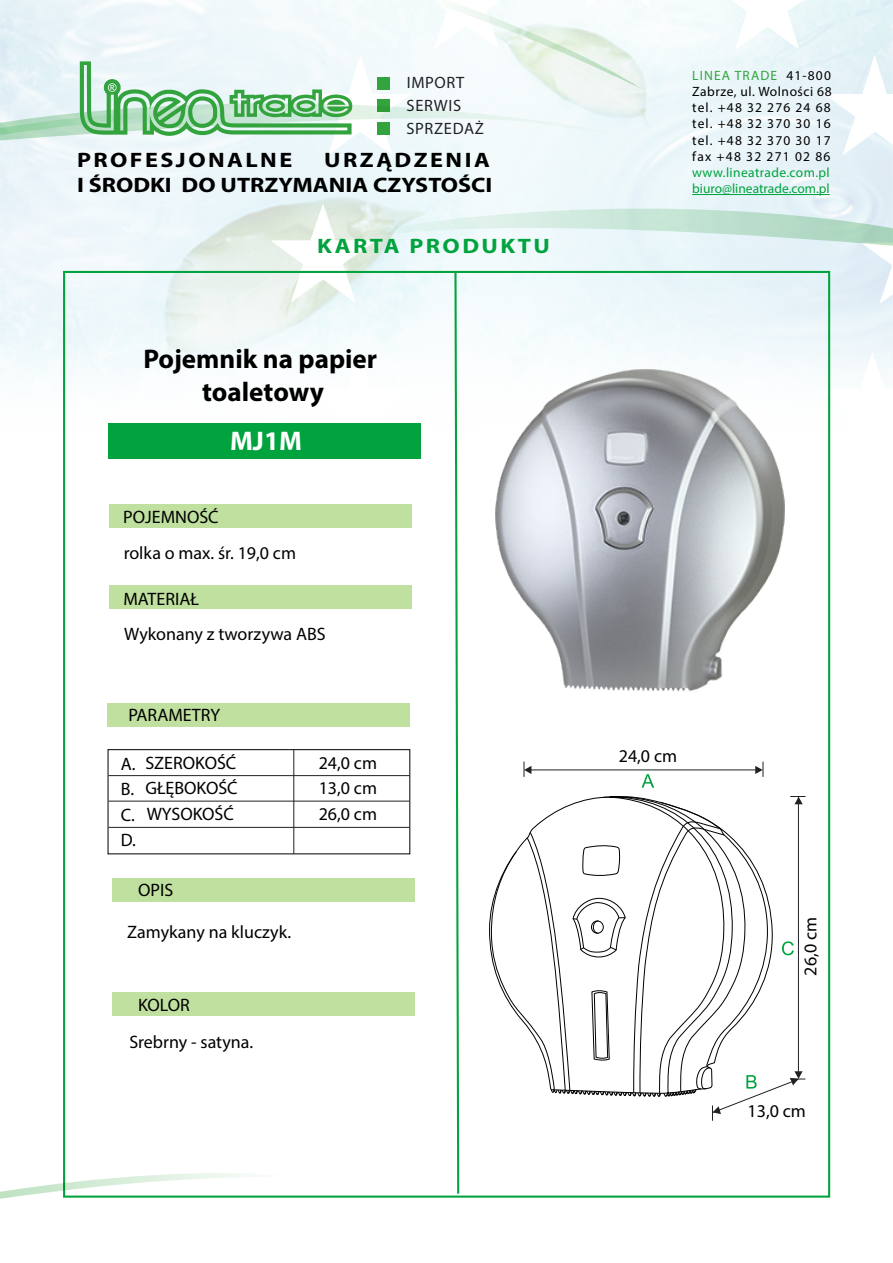
<style>
.page{position:relative;width:893px;height:1263px;background:#fff}
.page>*{position:absolute;margin:0;border:0;box-sizing:border-box;transform-origin:0 0}
.t1{font:700 27px/32.5px "Myriad Pro";color:#000;text-align:center}
.t2{font:700 27px "Myriad Pro";color:#fff}
.t3{font:700 21px/25.2px "Myriad Pro";letter-spacing:.005em;color:#000;text-align:right;scale:1.15 1}
.t4{font:700 21px "Myriad Pro";letter-spacing:.1em;color:#000;scale:1.15 1}
.t5{font:700 21px "Myriad Pro";letter-spacing:.1em;color:#00a33d;scale:1.15 1}
.t6{font:18px/25.5px "Myriad Pro";color:#000;text-align:justify}
.t7{font:16.5px/22.8px "Myriad Pro";letter-spacing:.04em;color:#212125}
.t8{font:13.5px/16.2px "Myriad Pro";letter-spacing:.085em;color:#000;text-align:justify}
.t9{font:13.5px/16.2px "Myriad Pro";color:#00a33d}
.s1{color:#33a33d}
</style>
<div class="page">
<img style="left:0;top:140px;width:271px;height:284px">
<svg style="left:271px;top:0;width:622px;height:597px"></svg>
<svg style="left:453px;top:270px;width:7px;height:926px"></svg>
<div style="left:109px;top:505px;width:303px;height:23px;background:#bfe09e"></div>
<div style="left:109px;top:586px;width:303px;height:23px;background:#bfe09e"></div>
<div style="left:108px;top:703px;width:302px;height:23px;background:#bfe09e"></div>
<div style="left:112px;top:878px;width:302px;height:23px;background:#bfe09e"></div>
<div style="left:108px;top:424px;width:313px;height:35px;background:#00a33d"></div>
<img style="left:495px;top:370px;width:289px;height:322px">
<hr style="left:529px;top:770px;width:232px;height:1px;background:#212125">
<svg style="left:524px;top:762px;width:7px;height:15px"></svg>
<svg style="left:755px;top:762px;width:9px;height:15px"></svg>
<svg style="left:642px;top:774px;width:12px;height:14px"></svg>
<svg style="left:491px;top:796px;width:314px;height:325px"></svg>
<div style="left:108px;top:749px;width:302px;height:105px;border:1px solid #000"></div>
<hr style="left:294px;top:749px;width:1px;height:105px;background:#212125">
<hr style="left:108px;top:775px;width:302px;height:1px;background:#212125">
<hr style="left:108px;top:801px;width:302px;height:1px;background:#212125">
<hr style="left:108px;top:827px;width:302px;height:1px;background:#212125">
<div style="left:112px;top:993px;width:302px;height:23px;background:#bfe09e"></div>
<svg style="left:324px;top:209px;width:569px;height:37px;background:#d8ece6"></svg>
<svg style="left:0;top:1173px;width:292px;height:26px"></svg>
<svg style="left:0;top:0;width:642px;height:140px"></svg>
<hr style="left:692px;top:194px;width:138px;height:1px;background:#00a33d">
<p class="t7" style="left:406px;top:71px;width:79px">IMPORT<br>SERWIS<br>SPRZEDAŻ</p>
<p class="t4" style="left:77px;top:146px;width:189px">PROFESJONALNE</p>
<p class="t3" style="left:77px;top:147px;width:363px">URZĄDZENIA<br>I ŚRODKI DO UTRZYMANIA CZYSTOŚCI</p>
<p class="t5" style="left:317px;top:232px;width:204px">KARTA PRODUKTU</p>
<h1 class="t1" style="left:143px;top:342px;width:235px">Pojemnik na papier toaletowy</h1>
<h1 class="t2" style="left:230px;top:423px;width:73px">MJ1M</h1>
<p class="t6" style="left:123px;top:504px;width:97px">POJEMNOŚĆ</p>
<p class="t6" style="left:124px;top:539px;width:174px">rolka o max. śr. 19,0 cm</p>
<p class="t6" style="left:124px;top:586px;width:77px">MATERIAŁ</p>
<p class="t6" style="left:124px;top:621px;width:203px">Wykonany z tworzywa ABS</p>
<p class="t6" style="left:129px;top:702px;width:93px">PARAMETRY</p>
<p class="t6" style="left:145px;top:750px;width:94px">SZEROKOŚĆ GŁĘBOKOŚĆ WYSOKOŚĆ</p>
<p class="t6" style="left:121px;top:751px;width:17px">A.<br>B.<br>C.<br>D.</p>
<p class="t6" style="left:319px;top:749px;width:60px">24,0 cm 13,0 cm 26,0 cm</p>
<p class="t6" style="left:138px;top:877px;width:37px">OPIS</p>
<p class="t6" style="left:127px;top:919px;width:165px">Zamykany na kluczyk.</p>
<p class="t6" style="left:138px;top:991px;width:53px">KOLOR</p>
<p class="t6" style="left:129px;top:1029px;width:125px">Srebrny - satyna.</p>
<p class="t8" style="left:692px;top:67px;width:141px"><span class="s1">LINEA TRADE</span> 41-800<br>Zabrze, ul. Wolności 68 tel. +48 32 276 24 68 tel. +48 32 370 30 16 tel. +48 32 370 30 17 fax +48 32 271 02 86</p>
<p class="t9" style="left:692px;top:164px;width:139px">www.lineatrade.com.pl biuro@lineatrade.com.pl</p>
<p class="t6" style="left:619px;top:743px;width:60px">24,0 cm</p>
<p class="t6" style="left:797px;top:975px;width:60px;rotate:-90deg">26,0 cm</p>
<p class="t6" style="left:748px;top:1097px;width:60px">13,0 cm</p>
</div>
